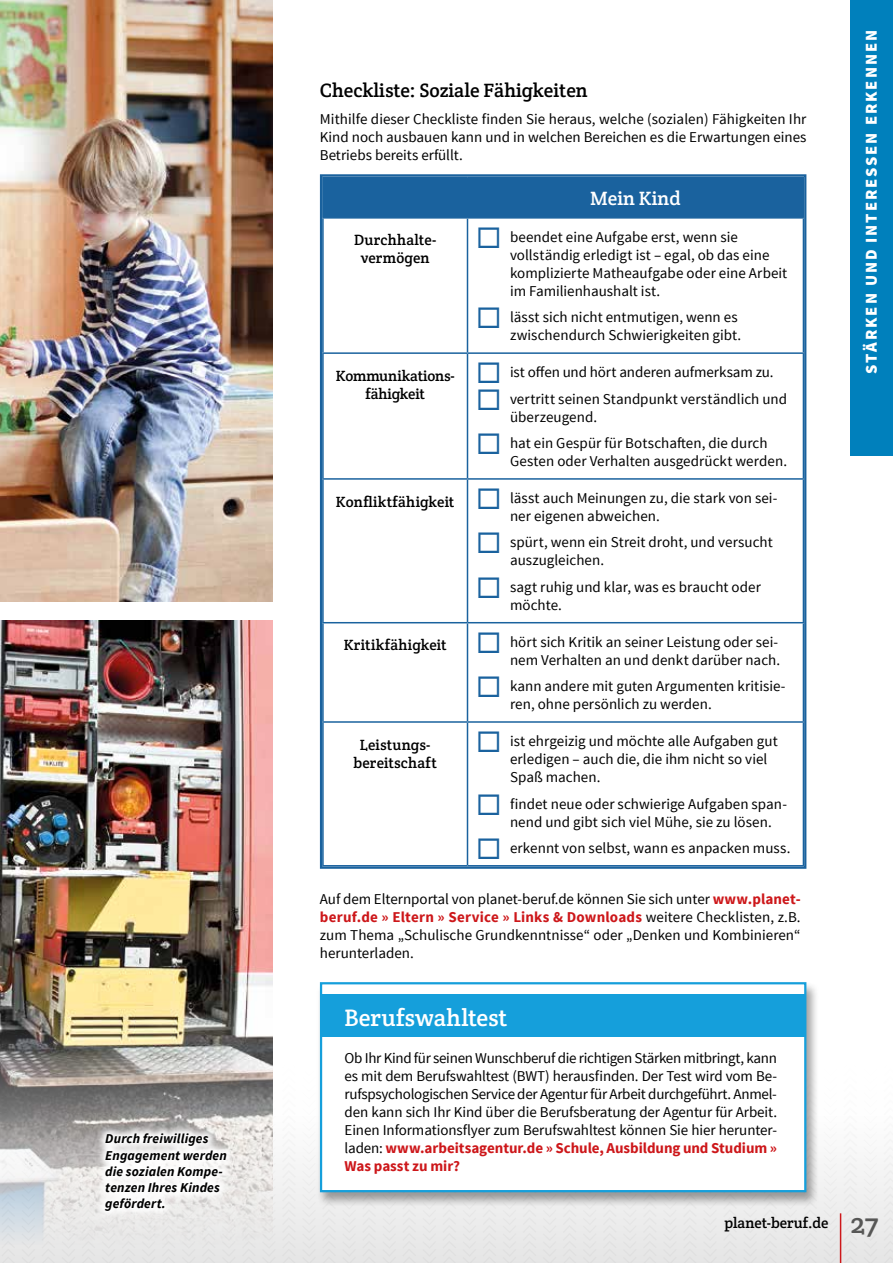
<style>
.page{position:relative;width:893px;height:1263px;background:#fff}
.page>*{position:absolute;margin:0;border:0;box-sizing:border-box;transform-origin:0 0}
.t1{font:24px "Crete Round";color:#fff}
.t2{font:19.5px "Crete Round";color:#000}
.t3{font:19.5px "Crete Round";color:#fff}
.t4{font:900 16.5px "Source Sans Pro";letter-spacing:.115em;color:#fff}
.t5{font:15px/18px "Source Sans Pro";color:#000}
.t6{font:15px/18px "Crete Round";letter-spacing:.005em;color:#000;text-align:center}
.t7{font:italic 700 13.5px/16.2px "Source Sans Pro";letter-spacing:.01em;color:#000}
.s1{font-weight:700;color:#cd171a}
.s2{font-size:28.5px;color:#575756}
</style>
<div class="page">
<svg style="left:1px;top:1044px;width:892px;height:219px;fill:#ebebeb"></svg>
<img style="left:0;top:0;width:272px;height:601px">
<img style="left:0;top:621px;width:272px;height:623px">
<svg style="left:96px;top:1124px;width:140px;height:96px;fill:#f7f7f6"></svg>
<div style="left:324px;top:178px;width:479px;height:39px;background:#1a629e"></div>
<hr style="left:467px;top:177px;width:337px;height:1px;background:#1a629e">
<hr style="left:467px;top:865px;width:337px;height:1px;background:#1a629e">
<hr style="left:467px;top:217px;width:337px;height:2px;background:#1a629e">
<hr style="left:322px;top:721px;width:145px;height:2px;background:#1a629e">
<hr style="left:467px;top:721px;width:337px;height:2px;background:#1a629e">
<hr style="left:322px;top:352px;width:145px;height:2px;background:#1a629e">
<hr style="left:467px;top:352px;width:337px;height:2px;background:#1a629e">
<hr style="left:322px;top:478px;width:145px;height:2px;background:#1a629e">
<hr style="left:467px;top:478px;width:337px;height:2px;background:#1a629e">
<hr style="left:322px;top:622px;width:145px;height:1px;background:#1a629e">
<hr style="left:467px;top:622px;width:337px;height:1px;background:#1a629e">
<hr style="left:322px;top:219px;width:2px;height:133px;background:#1a629e">
<hr style="left:467px;top:219px;width:1px;height:133px;background:#1a629e">
<hr style="left:322px;top:354px;width:2px;height:124px;background:#1a629e">
<hr style="left:467px;top:354px;width:1px;height:124px;background:#1a629e">
<hr style="left:322px;top:480px;width:2px;height:142px;background:#1a629e">
<hr style="left:467px;top:480px;width:1px;height:142px;background:#1a629e">
<hr style="left:322px;top:623px;width:2px;height:98px;background:#1a629e">
<hr style="left:467px;top:623px;width:1px;height:98px;background:#1a629e">
<hr style="left:322px;top:723px;width:2px;height:142px;background:#1a629e">
<hr style="left:467px;top:723px;width:1px;height:142px;background:#1a629e">
<hr style="left:322px;top:865px;width:145px;height:1px;background:#1a629e">
<hr style="left:322px;top:177px;width:145px;height:1px;background:#1a629e">
<hr style="left:322px;top:178px;width:2px;height:39px;background:#1a629e">
<hr style="left:467px;top:178px;width:1px;height:39px;background:#1a629e">
<hr style="left:322px;top:217px;width:145px;height:2px;background:#1a629e">
<div style="left:320px;top:174px;width:486px;height:695px;border:2px solid #1a629e"></div>
<div style="left:316px;top:981px;width:503px;height:227px;background:#000;opacity:.37"></div>
<div style="left:321px;top:983px;width:484px;height:208px;background:#fff"></div>
<div style="left:321px;top:994px;width:484px;height:42px;background:#159fdb"></div>
<div style="left:320px;top:982px;width:486px;height:210px;border:2px solid #159fdb"></div>
<div style="left:851px;top:0;width:42px;height:455px;background:#0080bc"></div>
<hr style="left:840px;top:1213px;width:1px;height:50px;background:#cd171a">
<p class="t7" style="left:105px;top:1131px;width:123px">Durch freiwilliges<br>Engagement werden die sozialen Kompe&shy;tenzen Ihres Kindes gefördert.</p>
<h2 class="t2" style="left:320px;top:78px;width:269px">Checkliste: Soziale Fähigkeiten</h2>
<p class="t5" style="left:320px;top:110px;width:488px;text-align:justify">Mithilfe dieser Checkliste finden Sie heraus, welche (sozialen) Fähigkeiten I hr Kind noch ausbauen kann und in welchen Bereichen es die Erwartungen eines Betriebs bereits erfüllt.</p>
<h2 class="t3" style="left:590px;top:186px;width:92px">Mein Kind</h2>
<p class="t6" style="left:354px;top:231px;width:84px">Durchhalte&shy;vermögen</p>
<p class="t5" style="left:510px;top:228px;width:279px">beendet eine Aufgabe erst, wenn sie vollständig erledigt ist – egal, ob das eine komplizierte Matheaufgabe oder eine Arbeit im Familienhaushalt ist.</p>
<p class="t5" style="left:510px;top:309px;width:233px">lässt sich nicht entmutigen, wenn es zwischendurch Schwierigkeiten gibt.</p>
<p class="t6" style="left:336px;top:366px;width:121px">Kommunikations&shy;fähigkeit</p>
<p class="t5" style="left:510px;top:359px;width:279px;line-height:26.5px">ist offen und hört anderen aufmerksam zu. vertritt seinen Standpunkt verständlich und</p>
<p class="t5" style="left:510px;top:404px;width:259px;line-height:26.5px">überzeugend.<br>hat ein Gespür für Botschaften, die durch</p>
<p class="t5" style="left:510px;top:452px;width:279px">Gesten oder Verhalten ausgedrückt werden.</p>
<p class="t6" style="left:336px;top:492px;width:120px">Konfliktfähigkeit</p>
<p class="t5" style="left:510px;top:489px;width:269px">lässt auch Meinungen zu, die stark von sei&shy;ner eigenen abweichen.</p>
<p class="t5" style="left:510px;top:534px;width:264px">spürt, wenn ein Streit droht, und versucht auszugleichen.</p>
<p class="t5" style="left:510px;top:578px;width:252px">sagt ruhig und klar, was es braucht oder möchte.</p>
<p class="t6" style="left:344px;top:636px;width:105px">Kritikfähigkeit</p>
<p class="t5" style="left:510px;top:633px;width:272px">hört sich Kritik an seiner Leistung oder sei&shy;nem Verhalten an und denkt darüber nach.</p>
<p class="t5" style="left:510px;top:677px;width:277px">kann andere mit guten Argumenten kritisie&shy;ren, ohne persönlich zu werden.</p>
<p class="t6" style="left:354px;top:735px;width:85px">Leistungs&shy;bereitschaft</p>
<p class="t5" style="left:510px;top:732px;width:269px">ist ehrgeizig und möchte alle Aufgaben gut erledigen – auch die, die ihm nicht so viel<br>Spaß machen.</p>
<p class="t5" style="left:510px;top:795px;width:279px">findet neue oder schwierige Aufgaben span&shy;nend und gibt sich viel Mühe, sie zu lösen.</p>
<p class="t5" style="left:510px;top:839px;width:282px">erkennt von selbst, wann es anpacken muss.</p>
<p class="t5" style="left:320px;top:891px;width:482px;text-align:justify">Auf dem Elternportal von planet-beruf.de können Sie sich unter <span class="s1">www.planet&shy;beruf.de » Eltern » Service » Links &amp; Downloads</span> weitere Checklisten, z.B. zum Thema „Schulische Grundkenntnisse“ oder „Denken und Kombinieren“ herunterladen.</p>
<h1 class="t1" style="left:344px;top:1002px;width:164px">Berufswahltest</h1>
<p class="t5" style="left:344px;top:1050px;width:434px;text-align:justify">Ob I hr Kind für seinen Wunschberuf die richtigen Stärken mitbringt, kann es mit dem Berufswahltest (BWT) herausfinden. Der Test wird vom Be&shy;rufspsychologischen Service der Agentur für Arbeit durchgeführt. Anmel&shy;den kann sich I hr Kind über die Berufsberatung der Agentur für Arbeit.<br>Einen I nformationsflyer zum Berufswahltest können Sie hier herunter&shy;laden: <span class="s1">www.arbeitsagentur.de » Schule, Ausbildung und Studium » Was passt zu mir?</span></p>
<p class="t4" style="left:860px;top:374px;width:345px;rotate:-90deg">Stärken und Interessen erkennen</p>
<p class="t6" style="left:724px;top:1214px;width:155px">planet-beruf.de <span class="s2">27</span></p>
</div>
